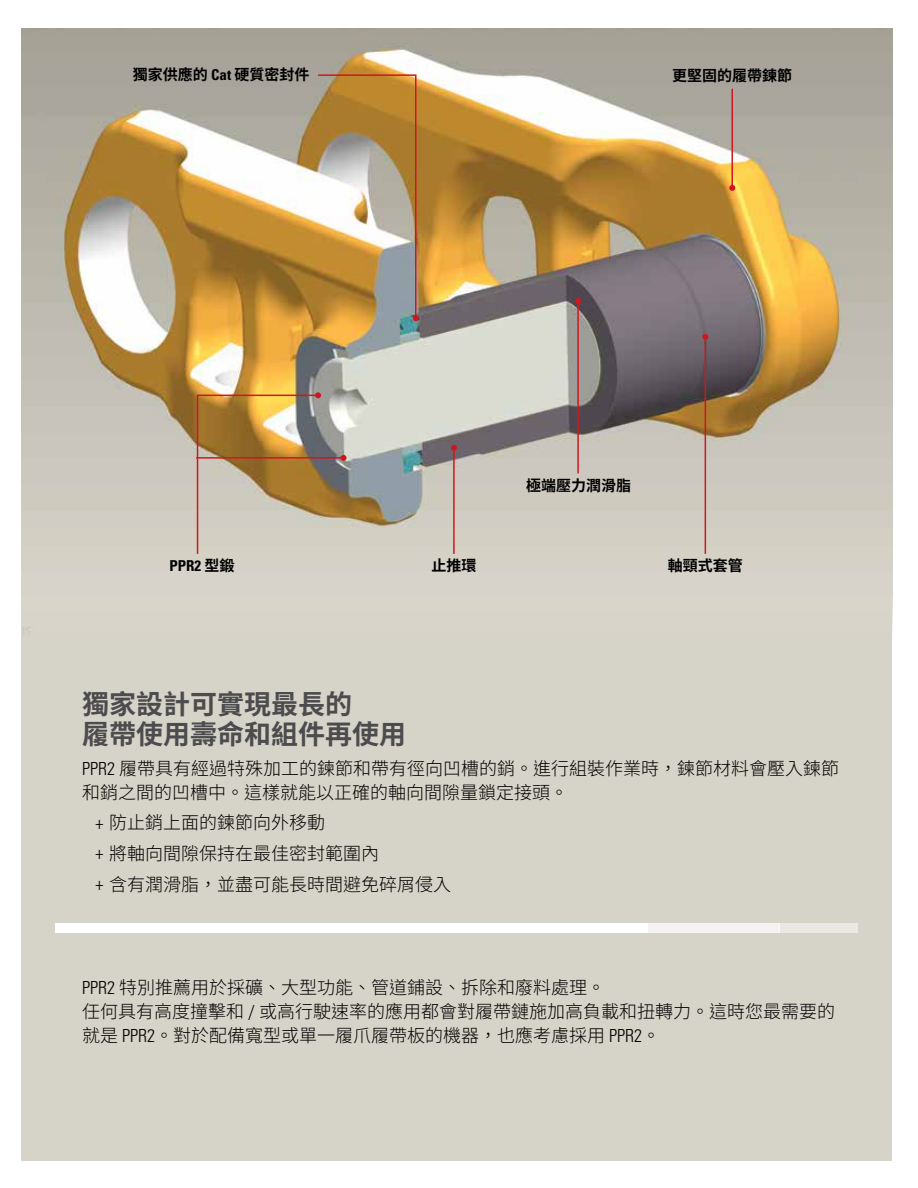
<style>
.page{position:relative;width:918px;height:1188px;background:#fff}
.page>*{position:absolute;margin:0;border:0;box-sizing:border-box;transform-origin:0 0}
.t1{font:700 27px/30px "Noto Sans CJ Ktc";color:#4c4c4e}
.t2{font:300 18px/24px "Noto Sans CJ Ktc";color:#000}
.t3{font:700 15px "Noto Sans CJ Ktc";color:#000}
.t4{font:700 condensed 15px "Univers LT Std";color:#000}
.s1{font-family:"Univers LT Std";font-stretch:condensed}
.s2{font-family:"Noto Sans CJ Ktc";font-stretch:normal}
</style>
<div class="page">
<div style="left:22px;top:517px;width:870px;height:644px;background:#d6d3c8"></div>
<img style="left:22px;top:28px;width:870px;height:603px">
<hr style="left:577px;top:301px;width:2px;height:172px;background:#d1171e">
<svg style="left:575px;top:298px;width:6px;height:6px"></svg>
<hr style="left:705px;top:337px;width:1px;height:217px;background:#d1171e">
<svg style="left:702px;top:334px;width:6px;height:6px"></svg>
<hr style="left:453px;top:448px;width:2px;height:106px;background:#d1171e">
<svg style="left:451px;top:445px;width:6px;height:6px"></svg>
<svg style="left:316px;top:74px;width:103px;height:247px;background:#bb9d70"></svg>
<hr style="left:731px;top:89px;width:2px;height:99px;background:#d1171e">
<svg style="left:729px;top:185px;width:6px;height:6px"></svg>
<svg style="left:196px;top:392px;width:125px;height:163px"></svg>
<hr style="left:196px;top:457px;width:148px;height:2px;background:#d1171e">
<svg style="left:341px;top:455px;width:6px;height:6px"></svg>
<div style="left:56px;top:923px;width:592px;height:10px;background:#fff"></div>
<div style="left:779px;top:923px;width:79px;height:10px;background:#eae8e3"></div>
<div style="left:648px;top:923px;width:132px;height:10px;background:#f4f3f1"></div>
<p class="t3" style="left:133px;top:66px;width:178px">獨家供應的 <span class="s1">Cat</span> 硬質密封件</p>
<p class="t3" style="left:672px;top:67px;width:121px">更堅固的履帶鍊節</p>
<p class="t3" style="left:526px;top:478px;width:106px">極端壓力潤滑脂</p>
<p class="t4" style="left:169px;top:556px;width:67px">PPR2 <span class="s2">型鍛</span></p>
<p class="t3" style="left:431px;top:557px;width:46px">止推環</p>
<p class="t3" style="left:668px;top:557px;width:76px">軸頸式套管</p>
<h1 class="t1" style="left:82px;top:690px;width:325px">獨家設計可實現最長的<br>履帶使用壽命和組件再使用</h1>
<p class="t2" style="left:82px;top:756px;width:758px"><span class="s1">PPR2</span> 履帶具有經過特殊加工的鍊節和帶有徑向凹槽的銷。進行組裝作業時，鍊節材料會壓入鍊節和銷之間的凹槽中。這樣就能以正確的軸向間隙量鎖定接頭。</p>
<p class="t2" style="left:96px;top:808px;width:357px;line-height:30.8px"><span class="s1">+</span> 防止銷上面的鍊節向外移動<br><span class="s1">+</span> 將軸向間隙保持在最佳密封範圍內<br><span class="s1">+</span> 含有潤滑脂，並盡可能長時間避免碎屑侵入</p>
<p class="t2" style="left:82px;top:975px;width:754px"><span class="s1">PPR2</span> 特別推薦用於採礦、大型功能、管道鋪設、拆除和廢料處理。<br>任何具有高度撞擊和 <span class="s1">/</span> 或高行駛速率的應用都會對履帶鏈施加高負載和扭轉力。這時您最需要的就是 <span class="s1">PPR2</span>。對於配備寬型或單一履爪履帶板的機器，也應考慮採用 <span class="s1">PPR2</span>。</p>
</div>
